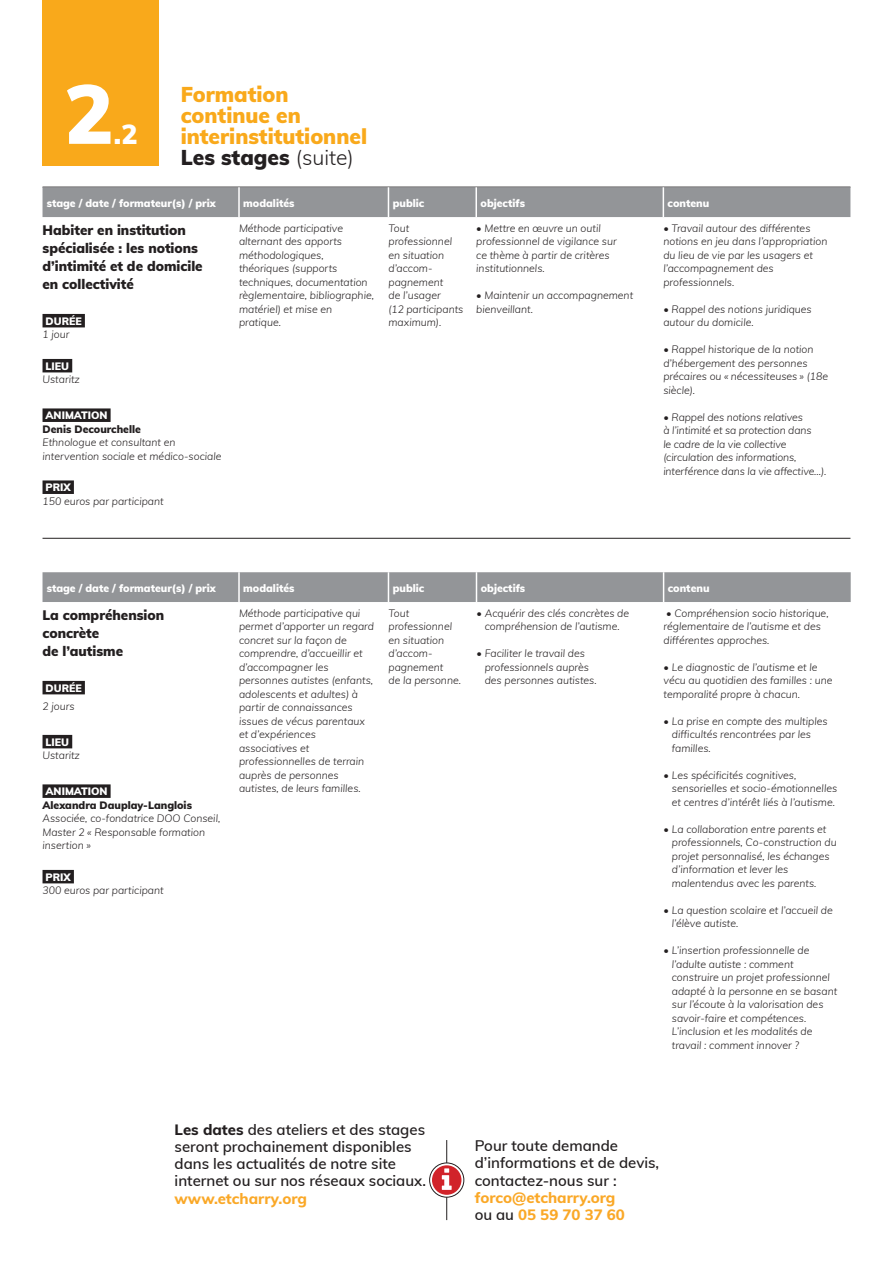
<style>
.page{position:relative;width:893px;height:1263px;background:#fff}
.page>*{position:absolute;margin:0;border:0;box-sizing:border-box;transform-origin:0 0}
.EFD-Titre-moyen{font:900 82.5px "Muli";color:#fff}
.EFD-Titre-moyen-2{font:900 27px "Muli";color:#fff}
.EFD-Titre-moyen-3{font:900 21px/21px "Muli";color:#f9a91b}
.EFD-Titre-moyen-4{font:900 21px "Muli";color:#231f20}
.EFD-Texte-encadré{font:600 15px/17.2px "Muli";color:#231f20}
.EFD-Texte-encadré-2{font:800 15px "Muli";color:#faa827}
.EFD-Texte-encadré-3{font:900 13.5px/18px "Muli";color:#231f20}
.EFD-Texte-Légende{font:italic 300 10.5px/13.5px "Muli";color:#231f20}
.EFD-Texte-Légende-2{font:900 10.5px "Muli";color:#fff}
.EFD-Texte-Légende-3{font:900 10.5px "Muli";color:#231f20}
.s1{font-weight:300}
.s2{font-weight:800}
.s3{font-weight:600;color:#231f20}
</style>
<div class="page">
<div style="left:43px;top:572px;width:808px;height:30px;background:#939598"></div>
<hr style="left:238px;top:572px;width:2px;height:30px;background:#fff">
<hr style="left:388px;top:572px;width:1px;height:30px;background:#fff">
<hr style="left:476px;top:572px;width:1px;height:30px;background:#fff">
<hr style="left:663px;top:572px;width:1px;height:30px;background:#fff">
<div style="left:43px;top:681px;width:42px;height:13px;background:#231f20"></div>
<div style="left:43px;top:735px;width:29px;height:13px;background:#231f20"></div>
<div style="left:43px;top:784px;width:68px;height:14px;background:#231f20"></div>
<div style="left:43px;top:870px;width:31px;height:13px;background:#231f20"></div>
<div style="left:43px;top:0;width:116px;height:165px;background:#f9a91b"></div>
<div style="left:43px;top:187px;width:807px;height:30px;background:#939598"></div>
<hr style="left:238px;top:187px;width:2px;height:30px;background:#fff">
<hr style="left:388px;top:187px;width:1px;height:30px;background:#fff">
<hr style="left:475px;top:187px;width:2px;height:30px;background:#fff">
<hr style="left:663px;top:187px;width:1px;height:30px;background:#fff">
<div style="left:43px;top:314px;width:42px;height:13px;background:#231f20"></div>
<div style="left:43px;top:359px;width:29px;height:13px;background:#231f20"></div>
<div style="left:43px;top:408px;width:68px;height:14px;background:#231f20"></div>
<div style="left:43px;top:480px;width:31px;height:14px;background:#231f20"></div>
<hr style="left:43px;top:538px;width:807px;height:1px;background:#231f20">
<hr style="left:446px;top:1140px;width:1px;height:80px;background:#231f20">
<svg style="left:430px;top:1163px;width:34px;height:34px"></svg>
<div style="left:429px;top:1163px;width:35px;height:34px;border:1px solid #231f20;border-radius:50%"></div>
<svg style="left:432px;top:1165px;width:29px;height:30px"></svg>
<p class="EFD-Titre-moyen" style="left:64px;top:53px;width:51px">2</p>
<p class="EFD-Titre-moyen-2" style="left:114px;top:114px;width:25px">.2</p>
<p class="EFD-Titre-moyen-3" style="left:181px;top:83px;width:188px">Formation continue en interinstitutionnel</p>
<p class="EFD-Titre-moyen-4" style="left:181px;top:142px;width:175px">Les stages <span class="s1">(suite)</span></p>
<p class="EFD-Texte-Légende-2" style="left:47px;top:196px;width:170px">stage / date / formateur(s) / prix</p>
<p class="EFD-Texte-Légende-2" style="left:243px;top:196px;width:53px">modalités</p>
<p class="EFD-Texte-Légende-2" style="left:393px;top:196px;width:33px">public</p>
<p class="EFD-Texte-Légende-2" style="left:480px;top:196px;width:46px">objectifs</p>
<p class="EFD-Texte-Légende-2" style="left:668px;top:196px;width:43px">contenu</p>
<p class="EFD-Texte-encadré-3" style="left:43px;top:220px;width:162px">Habiter en institution spécialisée : les notions d’intimité et de domicile</p>
<p class="EFD-Texte-encadré-3" style="left:43px;top:274px;width:93px">en collectivité</p>
<p class="EFD-Texte-Légende-2" style="left:46px;top:313px;width:38px">DURÉE</p>
<p class="EFD-Texte-Légende" style="left:43px;top:327px;width:28px">1 jour</p>
<p class="EFD-Texte-Légende-2" style="left:46px;top:358px;width:25px">LIEU</p>
<p class="EFD-Texte-Légende" style="left:43px;top:372px;width:39px">Ustaritz</p>
<p class="EFD-Texte-Légende-2" style="left:46px;top:408px;width:63px">ANIMATION</p>
<p class="EFD-Texte-Légende-3" style="left:43px;top:421px;width:100px">Denis Decourchelle</p>
<p class="EFD-Texte-Légende" style="left:43px;top:435px;width:181px">Ethnologue et consultant en intervention sociale et médico-sociale</p>
<p class="EFD-Texte-Légende-2" style="left:46px;top:480px;width:27px">PRIX</p>
<p class="EFD-Texte-Légende" style="left:43px;top:494px;width:123px">150 euros par participant</p>
<p class="EFD-Texte-Légende" style="left:239px;top:221px;width:137px">Méthode participative alternant des apports méthodologiques, théoriques (supports techniques, documentation règlementaire, bibliographie, matériel) et mise en pratique.</p>
<p class="EFD-Texte-Légende" style="left:388px;top:221px;width:65px">Tout professionnel en situation d’accom&shy;pagnement</p>
<p class="EFD-Texte-Légende" style="left:663px;top:221px;width:166px">• Travail autour des différentes notions en jeu dans l’appropriation du lieu de vie par les usagers et l’accompagnement des professionnels.</p>
<p class="EFD-Texte-Légende" style="left:663px;top:302px;width:150px">• Rappel des notions juridiques autour du domicile.</p>
<p class="EFD-Texte-Légende" style="left:663px;top:342px;width:166px">• Rappel historique de la notion d’hébergement des personnes précaires ou « nécessiteuses » (18e siècle).</p>
<p class="EFD-Texte-Légende" style="left:663px;top:410px;width:165px">• Rappel des notions relatives<br>à l’intimité et sa protection dans<br>le cadre de la vie collective (circulation des informations, interférence dans la vie affective…).</p>
<p class="EFD-Texte-Légende" style="left:476px;top:221px;width:142px">• Mettre en œuvre un outil professionnel de vigilance sur ce thème à partir de critères institutionnels.</p>
<p class="EFD-Texte-Légende" style="left:476px;top:288px;width:158px">• Maintenir un accompagnement bienveillant.</p>
<p class="EFD-Texte-Légende" style="left:388px;top:288px;width:54px">de l’usager</p>
<p class="EFD-Texte-Légende" style="left:388px;top:302px;width:77px">(12 participants maximum).</p>
<p class="EFD-Texte-Légende-2" style="left:47px;top:581px;width:170px">stage / date / formateur(s) / prix</p>
<p class="EFD-Texte-Légende-2" style="left:243px;top:581px;width:53px">modalités</p>
<p class="EFD-Texte-Légende-2" style="left:393px;top:581px;width:33px">public</p>
<p class="EFD-Texte-Légende-2" style="left:481px;top:581px;width:46px">objectifs</p>
<p class="EFD-Texte-Légende-2" style="left:668px;top:581px;width:43px">contenu</p>
<p class="EFD-Texte-encadré-3" style="left:43px;top:605px;width:123px">La compréhension</p>
<p class="EFD-Texte-encadré-3" style="left:43px;top:623px;width:58px">concrète</p>
<p class="EFD-Texte-encadré-3" style="left:43px;top:641px;width:82px">de l’autisme</p>
<p class="EFD-Texte-Légende-2" style="left:46px;top:680px;width:38px">DURÉE</p>
<p class="EFD-Texte-Légende" style="left:43px;top:699px;width:34px">2 jours</p>
<p class="EFD-Texte-Légende-2" style="left:46px;top:734px;width:25px">LIEU</p>
<p class="EFD-Texte-Légende" style="left:43px;top:748px;width:39px">Ustaritz</p>
<p class="EFD-Texte-Légende-2" style="left:46px;top:784px;width:63px">ANIMATION</p>
<p class="EFD-Texte-Légende-3" style="left:43px;top:797px;width:151px">Alexandra Dauplay-Langlois</p>
<p class="EFD-Texte-Légende" style="left:43px;top:811px;width:179px">Associée, co-fondatrice DOO Conseil,<br>Master 2 « Responsable formation insertion »</p>
<p class="EFD-Texte-Légende-2" style="left:46px;top:869px;width:27px">PRIX</p>
<p class="EFD-Texte-Légende" style="left:43px;top:883px;width:123px">300 euros par participant</p>
<p class="EFD-Texte-Légende" style="left:239px;top:606px;width:137px">Méthode participative qui permet d’apporter un regard concret sur la façon de comprendre, d’accueillir et d’accompagner les personnes autistes (enfants, adolescents et adultes) à partir de connaissances issues de vécus parentaux et d’expériences associatives et professionnelles de terrain auprès de personnes autistes, de leurs familles.</p>
<p class="EFD-Texte-Légende" style="left:388px;top:606px;width:65px">Tout professionnel en situation d’accom&shy;pagnement</p>
<p class="EFD-Texte-Légende" style="left:664px;top:606px;width:167px">• Compréhension socio historique, réglementaire de l’autisme et des différentes approches.</p>
<p class="EFD-Texte-Légende" style="left:664px;top:660px;width:170px">• Le diagnostic de l’autisme et le vécu au quotidien des familles : une temporalité propre à chacun.</p>
<p class="EFD-Texte-Légende" style="left:672px;top:714px;width:157px;text-indent:-8px">• La prise en compte des multiples difficultés rencontrées par les familles.</p>
<p class="EFD-Texte-Légende" style="left:672px;top:768px;width:167px;text-indent:-8px">• Les spécificités cognitives, sensorielles et socio-émotionnelles et centres d’intérêt liés à l’autisme.</p>
<p class="EFD-Texte-Légende" style="left:672px;top:822px;width:166px;text-indent:-8px">• La collaboration entre parents et professionnels, Co-construction du projet personnalisé, les échanges d’information et lever les malentendus avec les parents.</p>
<p class="EFD-Texte-Légende" style="left:672px;top:903px;width:163px;text-indent:-8px">• La question scolaire et l’accueil de l’élève autiste.</p>
<p class="EFD-Texte-Légende" style="left:672px;top:943px;width:167px;text-indent:-8px">• L’insertion professionnelle de l’adulte autiste : comment construire un projet professionnel adapté à la personne en se basant sur l’écoute à la valorisation des savoir-faire et compétences.<br>L’inclusion et les modalités de travail : comment innover ?</p>
<p class="EFD-Texte-Légende" style="left:476px;top:606px;width:154px;text-align:center">• Acquérir des clés concrètes de compréhension de l’autisme.</p>
<p class="EFD-Texte-Légende" style="left:485px;top:646px;width:114px;text-indent:-8px">• Faciliter le travail des professionnels auprès des personnes autistes.</p>
<p class="EFD-Texte-Légende" style="left:388px;top:673px;width:74px">de la personne.</p>
<p class="EFD-Texte-encadré" style="left:175px;top:1120px;width:253px"><span class="s2">Les dates</span> des ateliers et des stages seront prochainement disponibles dans les actualités de notre site internet ou sur nos réseaux sociaux.</p>
<p class="EFD-Texte-encadré-2" style="left:175px;top:1187px;width:134px">www.etcharry.org</p>
<p class="EFD-Texte-encadré" style="left:475px;top:1136px;width:145px">Pour toute demande</p>
<p class="EFD-Texte-encadré" style="left:475px;top:1153px;width:186px">d’informations et de devis, contactez-nous sur :</p>
<p class="EFD-Texte-encadré-2" style="left:475px;top:1186px;width:142px">forco@etcharry.org</p>
<p class="EFD-Texte-encadré-2" style="left:475px;top:1204px;width:152px"><span class="s3">ou au</span> 05 59 70 37 60</p>
</div>
